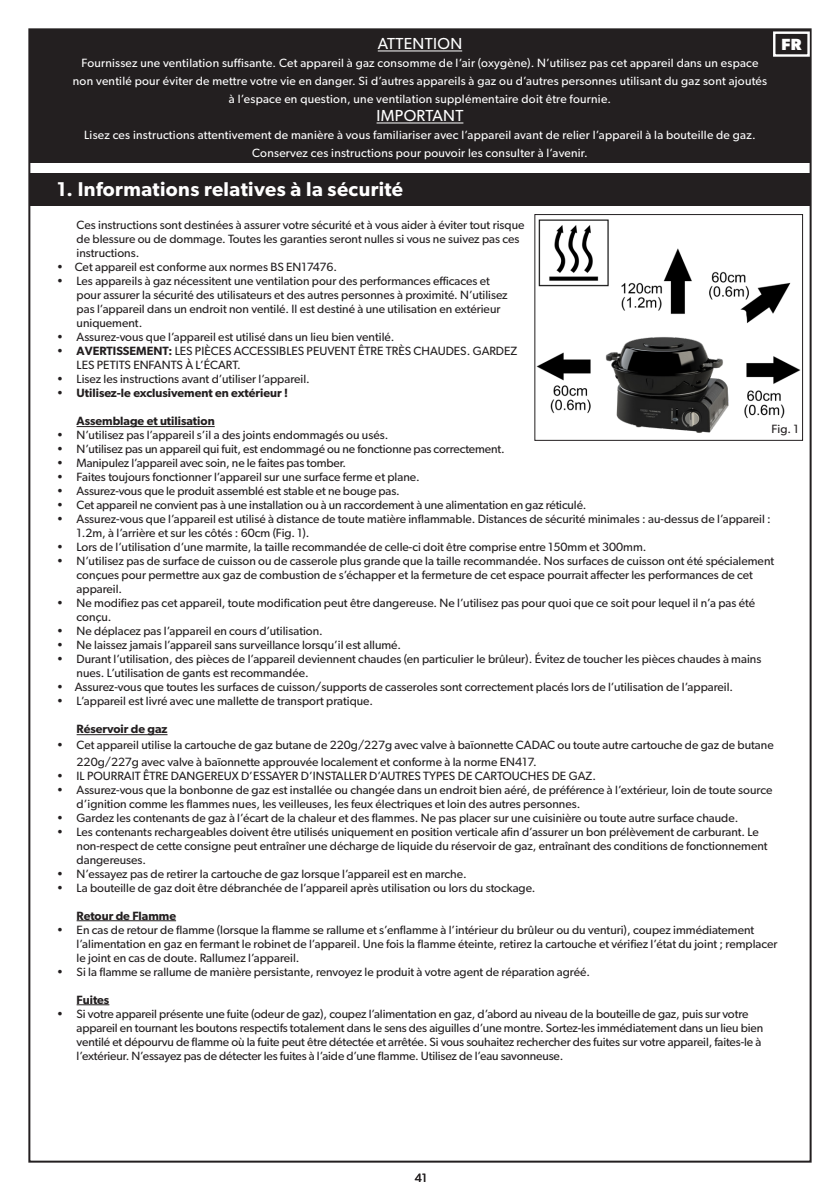
<style>
.page{position:relative;width:840px;height:1191px;background:#fff}
.page>*{position:absolute;margin:0;border:0;box-sizing:border-box;transform-origin:0 0}
.t1{font:600 20px "Gibson";letter-spacing:.02em;color:#fff}
.t2{font:700 16.2px "Gibson";color:#fff}
.t3{font:16px "Gibson";letter-spacing:.02em;color:#fff}
.t4{font:12px/14px "Gibson";color:#231f20}
.t5{font:12px "Gibson";letter-spacing:.02em;color:#fff}
.t6{font:600 12px "Gibson";color:#231f20}
.s1{font-weight:600}
.s2{font-weight:400}
</style>
<div class="page">
<div style="left:30px;top:30px;width:779px;height:133px;background:#231f20"></div>
<hr style="left:377px;top:51px;width:85px;height:1px;background:#fff">
<hr style="left:376px;top:123px;width:87px;height:1px;background:#fff">
<div style="left:772px;top:31px;width:37px;height:26px;border:2px solid #fff"></div>
<div style="left:30px;top:173px;width:779px;height:33px;background:#231f20"></div>
<hr style="left:77px;top:426px;width:137px;height:1px;background:#231f20">
<hr style="left:77px;top:734px;width:90px;height:1px;background:#231f20">
<hr style="left:77px;top:920px;width:99px;height:1px;background:#231f20">
<hr style="left:77px;top:1004px;width:32px;height:1px;background:#231f20">
<img style="left:536px;top:219px;width:264px;height:156px">
<div style="left:534px;top:214px;width:268px;height:227px;border:1px solid #231f20"></div>
<img style="left:549px;top:320px;width:242px;height:121px">
<p class="t3" style="left:377px;top:34px;width:86px">ATTENTION</p>
<p class="t5" style="left:81px;top:55px;width:678px">Fournissez une ventilation suffisante. Cet appareil à gaz consomme de l’air (oxygène). N’utilisez pas cet appareil dans un espace</p>
<p class="t5" style="left:73px;top:73px;width:695px">non ventilé pour éviter de mettre votre vie en danger. Si d’autres appareils à gaz ou d’autres personnes utilisant du gaz sont ajoutés</p>
<p class="t5" style="left:229px;top:91px;width:383px">à l’espace en question, une ventilation supplémentaire doit être fournie.</p>
<p class="t3" style="left:376px;top:106px;width:88px">IMPORTANT</p>
<p class="t5" style="left:84px;top:127px;width:672px">Lisez ces instructions attentivement de manière à vous familiariser avec l’appareil avant de relier l’appareil à la bouteille de gaz.</p>
<p class="t5" style="left:252px;top:145px;width:337px">Conservez ces instructions pour pouvoir les consulter à l’avenir.</p>
<p class="t2" style="left:781px;top:35px;width:21px">FR</p>
<p class="t1" style="left:57px;top:177px;width:348px">1. Informations relatives à la sécurité</p>
<p class="t4" style="left:77px;top:218px;width:449px">Ces instructions sont destinées à assurer votre sécurité et à vous aider à éviter tout risque de blessure ou de dommage. Toutes les garanties seront nulles si vous ne suivez pas ces instructions.</p>
<p class="t4" style="left:57px;top:260px;width:281px">• Cet appareil est conforme aux normes BS EN17476.</p>
<p class="t4" style="left:77px;top:274px;width:432px;text-indent:-20px">• Les appareils à gaz nécessitent une ventilation pour des performances efficaces et pour assurer la sécurité des utilisateurs et des autres personnes à proximité. N’utilisez pas l’appareil dans un endroit non ventilé. Il est destiné à une utilisation en extérieur uniquement.</p>
<p class="t4" style="left:57px;top:330px;width:339px">• Assurez-vous que l’appareil est utilisé dans un lieu bien ventilé.</p>
<p class="t4" style="left:77px;top:344px;width:442px;text-indent:-20px">• <span class="s1">AVERTISSEMENT:</span> LES PIÈCES ACCESSIBLES PEUVENT ÊTRE TRÈS CHAUDES. GARDEZ<br>LES PETITS ENFANTS À L’ÉCART.</p>
<p class="t4" style="left:57px;top:372px;width:254px">• Lisez les instructions avant d’utiliser l’appareil.</p>
<p class="t6" style="left:57px;top:386px;width:232px"><span class="s2">•</span> Utilisez-le exclusivement en extérieur !</p>
<p class="t6" style="left:77px;top:414px;width:139px">Assemblage et utilisation</p>
<p class="t4" style="left:57px;top:428px;width:333px">• N’utilisez pas l’appareil s’il a des joints endommagés ou usés.</p>
<p class="t4" style="left:57px;top:442px;width:449px">• N’utilisez pas un appareil qui fuit, est endommagé ou ne fonctionne pas correctement.</p>
<p class="t4" style="left:57px;top:456px;width:291px">• Manipulez l’appareil avec soin, ne le faites pas tomber.</p>
<p class="t4" style="left:57px;top:470px;width:364px">• Faites toujours fonctionner l’appareil sur une surface ferme et plane.</p>
<p class="t4" style="left:57px;top:484px;width:344px">• Assurez-vous que le produit assemblé est stable et ne bouge pas.</p>
<p class="t4" style="left:57px;top:498px;width:531px">• Cet appareil ne convient pas à une installation ou à un raccordement à une alimentation en gaz réticulé.</p>
<p class="t4" style="left:77px;top:512px;width:695px;text-indent:-20px">• Assurez-vous que l’appareil est utilisé à distance de toute matière inflammable. Distances de sécurité minimales : au-dessus de l’appareil :<br>1.2m, à l’arrière et sur les côtés : 60cm (Fig. 1).</p>
<p class="t4" style="left:57px;top:540px;width:591px">• Lors de l’utilisation d’une marmite, la taille recommandée de celle-ci doit être comprise entre 150mm et 300mm.</p>
<p class="t4" style="left:77px;top:554px;width:698px;text-indent:-20px">• N’utilisez pas de surface de cuisson ou de casserole plus grande que la taille recommandée. Nos surfaces de cuisson ont été spécialement conçues pour permettre aux gaz de combustion de s’échapper et la fermeture de cet espace pourrait affecter les performances de cet appareil.</p>
<p class="t4" style="left:77px;top:596px;width:679px;text-indent:-20px">• Ne modifiez pas cet appareil, toute modification peut être dangereuse. Ne l’utilisez pas pour quoi que ce soit pour lequel il n’a pas été conçu.</p>
<p class="t4" style="left:57px;top:624px;width:267px">• Ne déplacez pas l’appareil en cours d’utilisation.</p>
<p class="t4" style="left:57px;top:638px;width:345px">• Ne laissez jamais l’appareil sans surveillance lorsqu’il est allumé.</p>
<p class="t4" style="left:77px;top:652px;width:685px;text-indent:-20px">• Durant l’utilisation, des pièces de l’appareil deviennent chaudes (en particulier le brûleur). Évitez de toucher les pièces chaudes à mains nues. L’utilisation de gants est recommandée.</p>
<p class="t4" style="left:57px;top:680px;width:677px">• Assurez-vous que toutes les surfaces de cuisson/supports de casseroles sont correctement placés lors de l’utilisation de l’appareil.</p>
<p class="t4" style="left:57px;top:694px;width:317px">• L’appareil est livré avec une mallette de transport pratique.</p>
<p class="t6" style="left:77px;top:722px;width:92px">Réservoir de gaz</p>
<p class="t4" style="left:77px;top:737px;width:698px;line-height:16px;text-indent:-20px">• Cet appareil utilise la cartouche de gaz butane de 220g/227g avec valve à baïonnette CADAC ou toute autre cartouche de gaz de butane<br>220g/227g avec valve à baïonnette approuvée localement et conforme à la norme EN417.</p>
<p class="t4" style="left:57px;top:768px;width:540px">• IL POURRAIT ÊTRE DANGEREUX D’ESSAYER D’INSTALLER D’AUTRES TYPES DE CARTOUCHES DE GAZ.</p>
<p class="t4" style="left:77px;top:782px;width:697px;text-indent:-20px">• Assurez-vous que la bonbonne de gaz est installée ou changée dans un endroit bien aéré, de préférence à l’extérieur, loin de toute source d’ignition comme les flammes nues, les veilleuses, les feux électriques et loin des autres personnes.</p>
<p class="t4" style="left:57px;top:810px;width:682px">• Gardez les contenants de gaz à l’écart de la chaleur et des flammes. Ne pas placer sur une cuisinière ou toute autre surface chaude.</p>
<p class="t4" style="left:77px;top:824px;width:692px;text-indent:-20px">• Les contenants rechargeables doivent être utilisés uniquement en position verticale afin d’assurer un bon prélèvement de carburant. Le non-respect de cette consigne peut entraîner une décharge de liquide du réservoir de gaz, entraînant des conditions de fonctionnement dangereuses.</p>
<p class="t4" style="left:57px;top:866px;width:411px">• N’essayez pas de retirer la cartouche de gaz lorsque l’appareil est en marche.</p>
<p class="t4" style="left:57px;top:880px;width:480px">• La bouteille de gaz doit être débranchée de l’appareil après utilisation ou lors du stockage.</p>
<p class="t6" style="left:77px;top:908px;width:101px">Retour de Flamme</p>
<p class="t4" style="left:77px;top:922px;width:702px;text-indent:-20px">• En cas de retour de flamme (lorsque la flamme se rallume et s’enflamme à l’intérieur du brûleur ou du venturi), coupez immédiatement l’alimentation en gaz en fermant le robinet de l’appareil. Une fois la flamme éteinte, retirez la cartouche et vérifiez l’état du joint ; remplacer le joint en cas de doute. Rallumez l’appareil.</p>
<p class="t4" style="left:57px;top:964px;width:534px">• Si la flamme se rallume de manière persistante, renvoyez le produit à votre agent de réparation agréé.</p>
<p class="t6" style="left:77px;top:992px;width:34px">Fuites</p>
<p class="t4" style="left:77px;top:1006px;width:687px;text-indent:-20px">• Si votre appareil présente une fuite (odeur de gaz), coupez l’alimentation en gaz, d’abord au niveau de la bouteille de gaz, puis sur votre appareil en tournant les boutons respectifs totalement dans le sens des aiguilles d’une montre. Sortez-les immédiatement dans un lieu bien ventilé et dépourvu de flamme où la fuite peut être détectée et arrêtée. Si vous souhaitez rechercher des fuites sur votre appareil, faites-le à l’extérieur. N’essayez pas de détecter les fuites à l’aide d’une flamme. Utilisez de l’eau savonneuse.</p>
<p class="t4" style="left:771px;top:422px;width:29px">Fig. 1</p>
<p class="t4" style="left:414px;top:1170px;width:14px">41</p>
</div>
